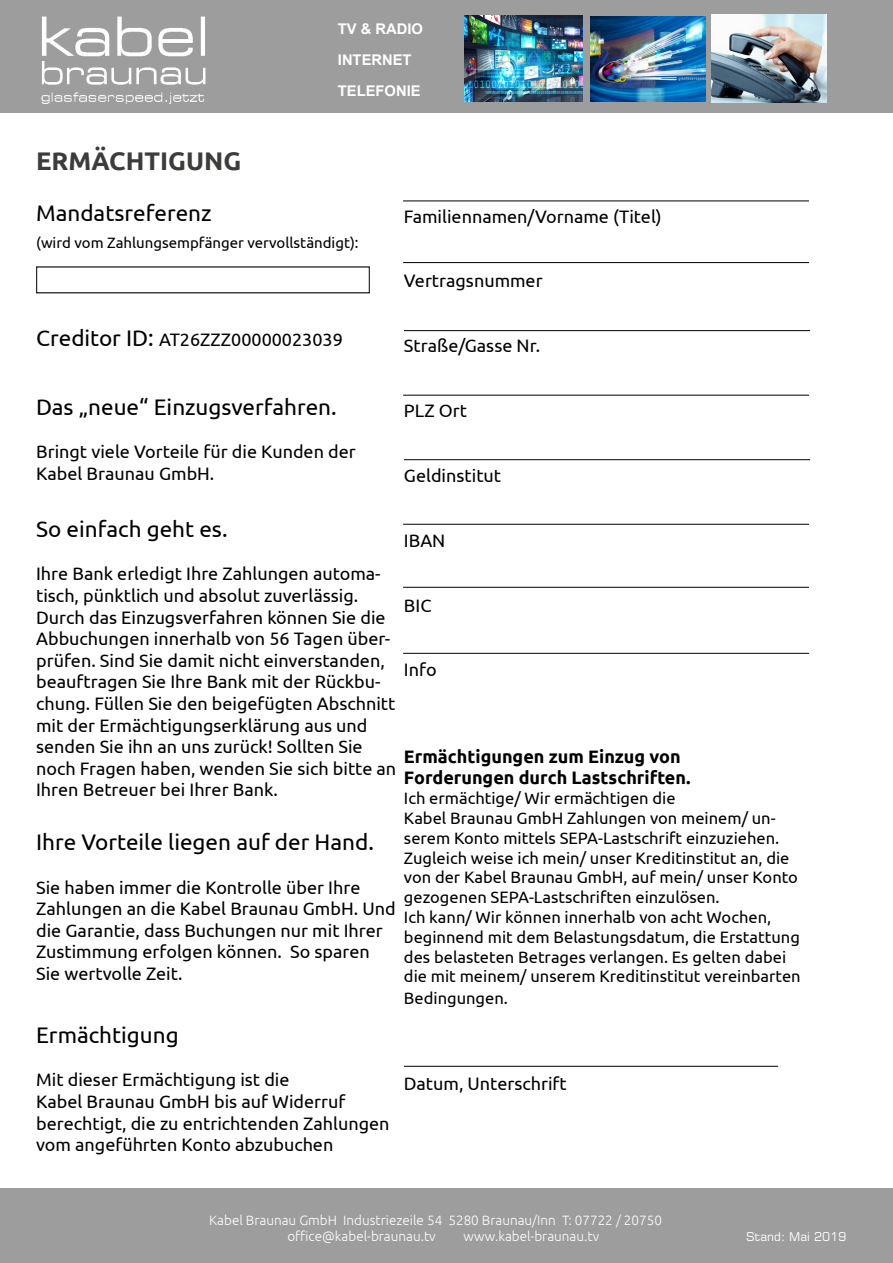
<style>
.page{position:relative;width:893px;height:1263px;background:#fff}
.page>*{position:absolute;margin:0;border:0;box-sizing:border-box;transform-origin:0 0}
.t1{font:700 25.5px "Ubuntu";color:#3c3c3b}
.t2{font:22.5px "Ubuntu";color:#000}
.t3{font:18px/21.6px "Ubuntu";color:#000}
.t4{font:700 18px/21.6px "Ubuntu";color:#000}
.t5{font:16.5px/19.8px "Ubuntu";color:#000}
.t6{font:15px "Ubuntu";color:#000}
.t7{font:700 14.7px/31.3px "Arial";color:#fff}
.t8{font:300 13.5px/16.2px "Ubuntu";color:#fff}
.t9{font:12px "Square 721 BT";color:#fff}
.s1{font-size:22.5px}
</style>
<div class="page">
<div style="left:0;top:1188px;width:893px;height:75px;background:#9d9d9d"></div>
<div style="left:0;top:0;width:893px;height:112px;background:#9d9d9d"></div>
<hr style="left:404px;top:1066px;width:374px;height:1px;background:#000">
<hr style="left:403px;top:201px;width:406px;height:1px;background:#000">
<hr style="left:403px;top:262px;width:406px;height:1px;background:#000">
<hr style="left:404px;top:330px;width:406px;height:1px;background:#000">
<hr style="left:403px;top:395px;width:406px;height:1px;background:#000">
<hr style="left:404px;top:459px;width:406px;height:1px;background:#000">
<hr style="left:403px;top:524px;width:406px;height:1px;background:#000">
<hr style="left:403px;top:587px;width:406px;height:1px;background:#000">
<hr style="left:403px;top:653px;width:406px;height:1px;background:#000">
<img style="left:712px;top:15px;width:115px;height:88px">
<img style="left:590px;top:17px;width:115px;height:85px">
<img style="left:465px;top:15px;width:118px;height:87px">
<img style="left:41px;top:16px;width:165px;height:88px">
<h1 class="t1" style="left:36px;top:145px;width:207px">ERMÄCHTIGUNG</h1>
<p class="t7" style="left:338px;top:13px;width:87px">TV &amp; RADIO<br>INTERNET<br>TELEFONIE</p>
<p class="t2" style="left:36px;top:199px;width:177px">Mandatsreferenz</p>
<p class="t6" style="left:36px;top:233px;width:324px">(wird vom Zahlungsempfänger vervollständigt):</p>
<p class="t3" style="left:36px;top:329px;width:308px"><span class="s1">Creditor ID:</span> AT26ZZZ00000023039</p>
<p class="t3" style="left:404px;top:205px;width:259px">Familiennamen/Vorname (Titel)</p>
<p class="t3" style="left:404px;top:270px;width:140px">Vertragsnummer</p>
<p class="t3" style="left:404px;top:335px;width:138px">Straße/Gasse Nr.</p>
<p class="t2" style="left:36px;top:393px;width:302px">Das „neue“ Einzugsverfahren.</p>
<p class="t3" style="left:36px;top:440px;width:321px">Bringt viele Vorteile für die Kunden der<br>Kabel Braunau GmbH.</p>
<p class="t2" style="left:36px;top:516px;width:193px">So einfach geht es.</p>
<p class="t3" style="left:36px;top:563px;width:362px">Ihre Bank erledigt Ihre Zahlungen automa&shy;tisch, pünktlich und absolut zuverlässig.<br>Durch das Einzugsverfahren können Sie die Abbuchungen innerhalb von 56 Tagen über&shy;prüfen. Sind Sie damit nicht einverstanden, beauftragen Sie Ihre Bank mit der Rückbu&shy;chung. Füllen Sie den beigefügten Abschnitt mit der Ermächtigungserklärung aus und senden Sie ihn an uns zurück! Sollten Sie noch Fragen haben, wenden Sie sich bitte an Ihren Betreuer bei Ihrer Bank.</p>
<p class="t2" style="left:36px;top:829px;width:339px">Ihre Vorteile liegen auf der Hand.</p>
<p class="t3" style="left:36px;top:876px;width:361px">Sie haben immer die Kontrolle über Ihre Zahlungen an die Kabel Braunau GmbH. Und die Garantie, dass Buchungen nur mit Ihrer Zustimmung erfolgen können. So sparen Sie wertvolle Zeit.</p>
<p class="t2" style="left:36px;top:1021px;width:144px">Ermächtigung</p>
<p class="t3" style="left:36px;top:1068px;width:355px">Mit dieser Ermächtigung ist die<br>Kabel Braunau GmbH bis auf Widerruf berechtigt, die zu entrichtenden Zahlungen vom angeführten Konto abzubuchen</p>
<p class="t3" style="left:404px;top:399px;width:65px">PLZ Ort</p>
<p class="t3" style="left:404px;top:464px;width:99px">Geldinstitut</p>
<p class="t3" style="left:404px;top:529px;width:43px">IBAN</p>
<p class="t3" style="left:404px;top:594px;width:29px">BIC</p>
<p class="t3" style="left:404px;top:659px;width:34px">Info</p>
<p class="t4" style="left:404px;top:745px;width:288px">Ermächtigungen zum Einzug von<br>Forderungen durch Lastschriften.</p>
<p class="t5" style="left:404px;top:788px;width:398px">Ich ermächtige/ Wir ermächtigen die<br>Kabel Braunau GmbH Zahlungen von meinem/ un&shy;serem Konto mittels SEPA-Lastschrift einzuziehen.<br>Zugleich weise ich mein/ unser Kreditinstitut an, die von der Kabel Braunau GmbH, auf mein/ unser Konto gezogenen SEPA-Lastschriften einzulösen.<br>Ich kann/ Wir können innerhalb von acht Wochen, beginnend mit dem Belastungsdatum, die Erstattung des belasteten Betrages verlangen. Es gelten dabei die mit meinem/ unserem Kreditinstitut vereinbarten</p>
<p class="t5" style="left:404px;top:988px;width:105px">Bedingungen.</p>
<p class="t3" style="left:404px;top:1073px;width:164px">Datum, Unterschrift</p>
<p class="t8" style="left:287px;top:1211px;width:376px;text-indent:-78px">Kabel Braunau GmbH Industriezeile 54 5280 Braunau/Inn T: 07722 / 20750 office@kabel-braunau.tv</p>
<p class="t8" style="left:463px;top:1227px;width:137px">www.kabel-braunau.tv</p>
<p class="t9" style="left:746px;top:1229px;width:102px">Stand: Mai 2019</p>
</div>
